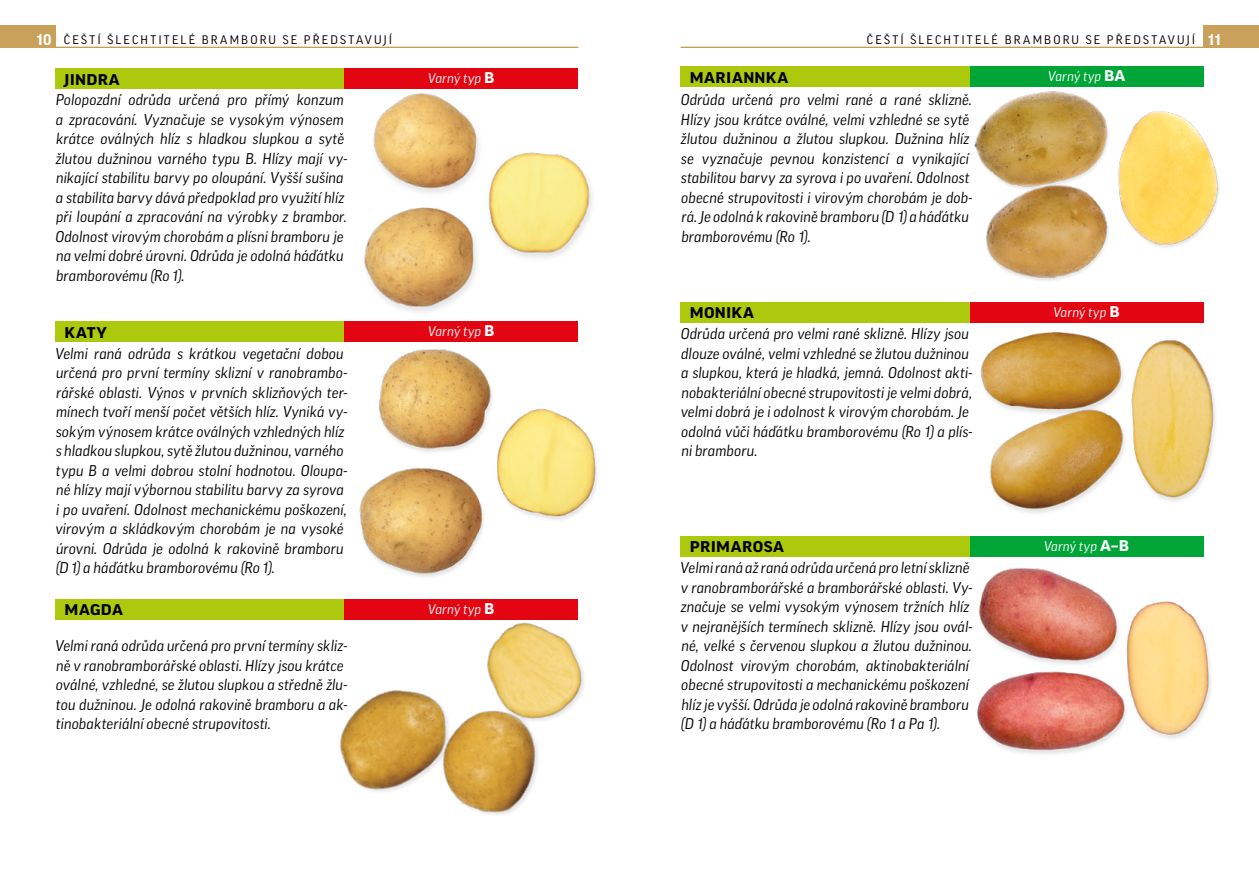
<style>
.page{position:relative;width:1259px;height:893px;background:#fff}
.page>*{position:absolute;margin:0;border:0;box-sizing:border-box;transform-origin:0 0}
.POPIS_ODRUDA{font:italic 15px/19.5px "Good Pro";letter-spacing:.005em;color:#000}
.TIT_ODR_B{font:700 expanded 15px "Good Pro";letter-spacing:.025em;color:#000}
.t1{font:700 15px "Good Pro";color:#fff}
.VARTYP{font:italic 13.5px "Good Pro";letter-spacing:.005em;color:#fff}
.t2{font:12px "Good Pro";letter-spacing:.18em;color:#000}
.s1{font-weight:700;font-size:15px;color:#fff}
.s2{font-weight:400;font-size:12px;color:#000}
.s3{font-weight:700;font-style:normal;font-stretch:expanded;font-size:15px}
</style>
<div class="page">
<div style="left:55px;top:68px;width:289px;height:21px;background:#acc90d"></div>
<div style="left:344px;top:68px;width:234px;height:21px;background:#e30511"></div>
<div style="left:55px;top:321px;width:289px;height:21px;background:#acc90d"></div>
<div style="left:344px;top:321px;width:234px;height:21px;background:#e30511"></div>
<div style="left:55px;top:599px;width:289px;height:21px;background:#acc90d"></div>
<div style="left:680px;top:66px;width:289px;height:21px;background:#acc90d"></div>
<div style="left:969px;top:66px;width:234px;height:21px;background:#00a538"></div>
<div style="left:680px;top:302px;width:289px;height:20px;background:#acc90d"></div>
<div style="left:969px;top:302px;width:234px;height:20px;background:#e30511"></div>
<div style="left:680px;top:536px;width:289px;height:20px;background:#acc90d"></div>
<div style="left:969px;top:536px;width:234px;height:20px;background:#00a538"></div>
<img style="left:340px;top:599px;width:244px;height:216px">
<img style="left:364px;top:93px;width:228px;height:219px">
<img style="left:359px;top:349px;width:238px;height:228px">
<img style="left:977px;top:568px;width:234px;height:186px">
<img style="left:954px;top:315px;width:262px;height:198px">
<img style="left:974px;top:91px;width:245px;height:190px">
<hr style="left:55px;top:47px;width:523px;height:1px;background:#bc8b34">
<hr style="left:680px;top:47px;width:523px;height:1px;background:#bc8b34">
<div style="left:0;top:25px;width:56px;height:23px;background:#caa15a"></div>
<div style="left:1204px;top:25px;width:55px;height:23px;background:#caa15a"></div>
<p class="t2" style="left:37px;top:32px;width:44px"><span class="s1">10</span> ČEŠT</p>
<p class="t2" style="left:97px;top:32px;width:19px">Í ŠLECHTITEL</p>
<p class="t2" style="left:189px;top:32px;width:24px">É BRAMBORU</p>
<p class="t2" style="left:283px;top:32px;width:49px">SE PŘEDSTAVUJ</p>
<p class="t2" style="left:389px;top:32px;width:5px">Í</p>
<p class="t2" style="left:867px;top:32px;width:17px">ČEŠT</p>
<p class="t2" style="left:900px;top:32px;width:19px">Í ŠLECHTITEL</p>
<p class="t2" style="left:991px;top:32px;width:24px">É BRAMBORU</p>
<p class="t2" style="left:1085px;top:32px;width:49px">SE PŘEDSTAVUJ</p>
<p class="t1" style="left:1191px;top:31px;width:30px"><span class="s2">Í</span> 11</p>
<p class="TIT_ODR_B" style="left:64px;top:71px;width:57px">JINDRA</p>
<p class="VARTYP" style="left:428px;top:70px;width:68px">Varný typ <span class="s3">B</span></p>
<p class="POPIS_ODRUDA" style="left:56px;top:90px;width:293px">Polopozdní odrůda určená pro přímý konzum a zpracování. Vyznačuje se vysokým výnosem krátce oválných hlíz s hladkou slupkou a sytě žlutou dužninou varného typu B. Hlízy mají vy&shy;nikající stabilitu barvy po oloupání. Vyšší sušina a stabilita barvy dává předpoklad pro využití hlíz při loupání a zpracování na výrobky z brambor.<br>Odolnost virovým chorobám a plísni bramboru je na velmi dobré úrovni. Odrůda je odolná háďátku bramborovému (Ro 1).</p>
<p class="TIT_ODR_B" style="left:65px;top:324px;width:44px">KATY</p>
<p class="VARTYP" style="left:428px;top:324px;width:68px">Varný typ <span class="s3">B</span></p>
<p class="POPIS_ODRUDA" style="left:55px;top:344px;width:294px">Velmi raná odrůda s krátkou vegetační dobou určená pro první termíny sklizní v ranobrambo&shy;rářské oblasti. Výnos v prvních sklizňových ter&shy;mínech tvoří menší počet větších hlíz. Vyniká vy&shy;sokým výnosem krátce oválných vzhledných hlíz s hladkou slupkou, sytě žlutou dužninou, varného typu B a velmi dobrou stolní hodnotou. Oloupa&shy;né hlízy mají výbornou stabilitu barvy za syrova i po uvaření. Odolnost mechanickému poškození, virovým a skládkovým chorobám je na vysoké úrovni. Odrůda je odolná k rakovině bramboru (D 1) a háďátku bramborovému (Ro 1).</p>
<p class="TIT_ODR_B" style="left:65px;top:601px;width:60px">MAGDA</p>
<p class="VARTYP" style="left:428px;top:601px;width:68px">Varný typ <span class="s3">B</span></p>
<p class="POPIS_ODRUDA" style="left:55px;top:636px;width:294px">Velmi raná odrůda určená pro první termíny skliz&shy;ně v ranobramborářské oblasti. Hlízy jsou krátce oválné, vzhledné, se žlutou slupkou a středně žlu&shy;tou dužninou. Je odolná rakovině bramboru a ak&shy;tinobakteriální obecné strupovitosti.</p>
<p class="TIT_ODR_B" style="left:690px;top:69px;width:100px">MARIANNKA</p>
<p class="VARTYP" style="left:1048px;top:69px;width:79px">Varný typ <span class="s3">BA</span></p>
<p class="POPIS_ODRUDA" style="left:681px;top:90px;width:293px">Odrůda určená pro velmi rané a rané sklizně.<br>Hlízy jsou krátce oválné, velmi vzhledné se sytě žlutou dužninou a žlutou slupkou. Dužnina hlíz se vyznačuje pevnou konzistencí a vynikající stabilitou barvy za syrova i po uvaření. Odolnost obecné strupovitosti i virovým chorobám je dob&shy;rá. Je odolná k rakovině bramboru (D 1) a háďátku bramborovému (Ro 1).</p>
<p class="TIT_ODR_B" style="left:690px;top:304px;width:66px">MONIKA</p>
<p class="VARTYP" style="left:1053px;top:304px;width:68px">Varný typ <span class="s3">B</span></p>
<p class="POPIS_ODRUDA" style="left:681px;top:324px;width:293px">Odrůda určená pro velmi rané sklizně. Hlízy jsou dlouze oválné, velmi vzhledné se žlutou dužninou a slupkou, která je hladká, jemná. Odolnost akti&shy;nobakteriální obecné strupovitosti je velmi dobrá, velmi dobrá je i odolnost k virovým chorobám. Je odolná vůči háďátku bramborovému (Ro 1) a plís&shy;ni bramboru.</p>
<p class="TIT_ODR_B" style="left:690px;top:538px;width:96px">PRIMAROSA</p>
<p class="VARTYP" style="left:1044px;top:538px;width:86px">Varný typ <span class="s3">A–B</span></p>
<p class="POPIS_ODRUDA" style="left:680px;top:558px;width:294px">Velmi raná až raná odrůda určená pro letní sklizně v ranobramborářské a bramborářské oblasti. Vy&shy;značuje se velmi vysokým výnosem tržních hlíz v nejranějších termínech sklizně. Hlízy jsou ovál&shy;né, velké s červenou slupkou a žlutou dužninou.<br>Odolnost virovým chorobám, aktinobakteriální obecné strupovitosti a mechanickému poškození hlíz je vyšší. Odrůda je odolná rakovině bramboru (D 1) a háďátku bramborovému (Ro 1 a Pa 1).</p>
</div>
